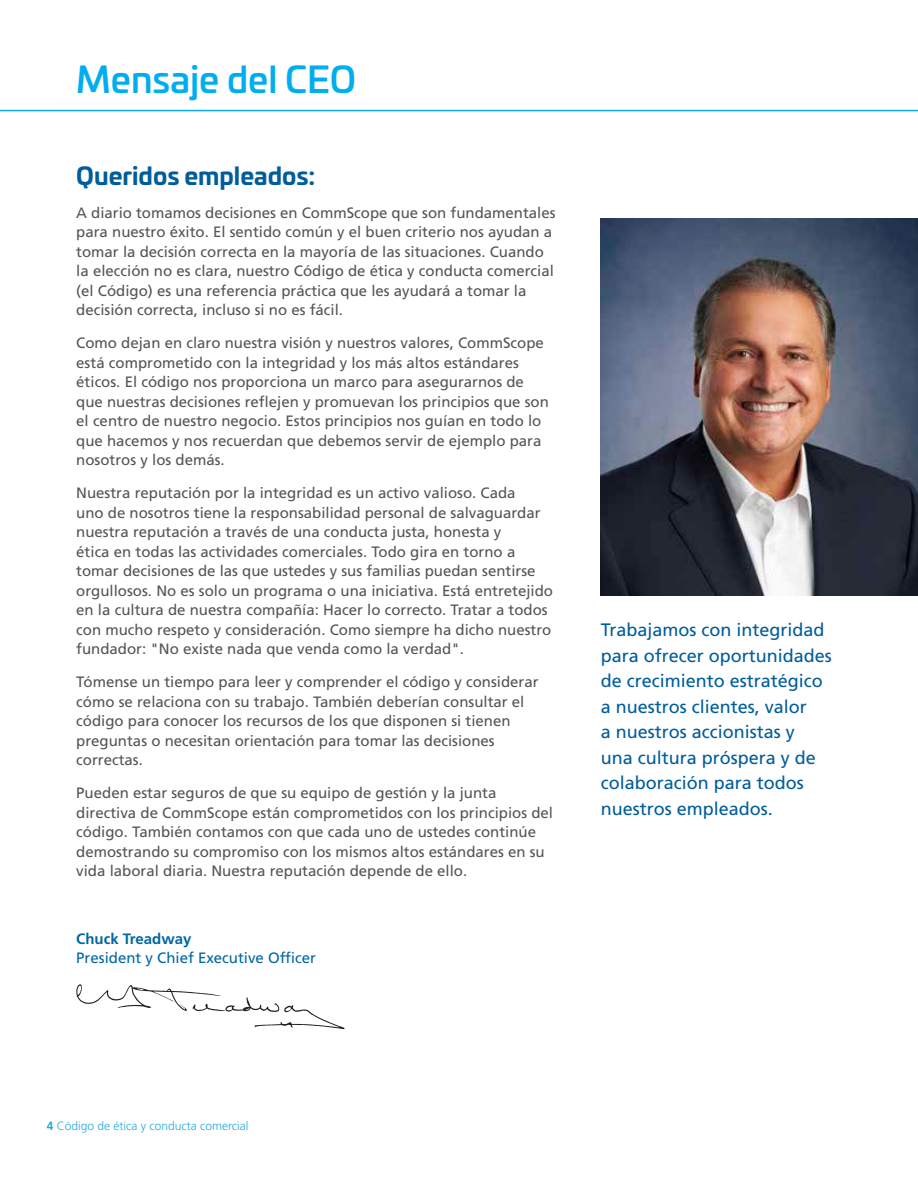
<style>
.page{position:relative;width:918px;height:1188px;background:#fff}
.page>*{position:absolute;margin:0;border:0;box-sizing:border-box;transform-origin:0 0}
.t1{font:500 36px "Univia Pro";color:#00aeef}
.t2{font:700 24px "Univia Pro";color:#005d9c}
.t3{font:18px/25.5px "Frutiger LT Pro";color:#005d9c}
.t4{font:15px/19.5px "Frutiger LT Pro";color:#545557}
.t5{font:15px "Frutiger LT Pro";color:#0067a4}
.t6{font:700 15px "Frutiger LT Pro";color:#0067a4}
.t7{font:300 12px "Frutiger LT Pro";color:#24aae1}
.s1{font-weight:700}
</style>
<div class="page">
<img style="left:601px;top:218px;width:317px;height:377px">
<svg style="left:906px;top:109px;width:12px;height:1px"></svg>
<svg style="left:76px;top:984px;width:269px;height:45px"></svg>
<hr style="left:0;top:110px;width:918px;height:1px;background:#08a7e0">
<h1 class="t1" style="left:76px;top:51px;width:281px">Mensaje del CEO</h1>
<h2 class="t2" style="left:76px;top:157px;width:241px">Queridos empleados:</h2>
<p class="t4" style="left:76px;top:203px;width:481px">A diario tomamos decisiones en CommScope que son fundamentales para nuestro éxito. El sentido común y el buen criterio nos ayudan a tomar la decisión correcta en la mayoría de las situaciones. Cuando la elección no es clara, nuestro Código de ética y conducta comercial (el Código) es una referencia práctica que les ayudará a tomar la decisión correcta, incluso si no es fácil.</p>
<p class="t4" style="left:76px;top:333px;width:474px">Como dejan en claro nuestra visión y nuestros valores, CommScope está comprometido con la integridad y los más altos estándares éticos. El código nos proporciona un marco para asegurarnos de que nuestras decisiones reflejen y promuevan los principios que son el centro de nuestro negocio. Estos principios nos guían en todo lo que hacemos y nos recuerdan que debemos servir de ejemplo para nosotros y los demás.</p>
<p class="t4" style="left:76px;top:483px;width:478px">Nuestra reputación por la integridad es un activo valioso. Cada<br>uno de nosotros tiene la responsabilidad personal de salvaguardar nuestra reputación a través de una conducta justa, honesta y<br>ética en todas las actividades comerciales. Todo gira en torno a tomar decisiones de las que ustedes y sus familias puedan sentirse orgullosos. No es solo un programa o una iniciativa. Está entretejido en la cultura de nuestra compañía: Hacer lo correcto. Tratar a todos con mucho respeto y consideración. Como siempre ha dicho nuestro fundador: "No existe nada que venda como la verdad".</p>
<p class="t4" style="left:76px;top:672px;width:464px">Tómense un tiempo para leer y comprender el código y considerar cómo se relaciona con su trabajo. También deberían consultar el código para conocer los recursos de los que disponen si tienen preguntas o necesitan orientación para tomar las decisiones correctas.</p>
<p class="t4" style="left:76px;top:783px;width:478px">Pueden estar seguros de que su equipo de gestión y la junta directiva de CommScope están comprometidos con los principios del código. También contamos con que cada uno de ustedes continúe demostrando su compromiso con los mismos altos estándares en su vida laboral diaria. Nuestra reputación depende de ello.</p>
<p class="t6" style="left:76px;top:930px;width:117px">Chuck Treadway</p>
<p class="t5" style="left:76px;top:949px;width:241px">President y Chief Executive Officer</p>
<p class="t3" style="left:601px;top:617px;width:233px">Trabajamos con integridad para ofrecer oportunidades de crecimiento estratégico a nuestros clientes, valor<br>a nuestros accionistas y<br>una cultura próspera y de colaboración para todos nuestros empleados.</p>
<p class="t7" style="left:47px;top:1118px;width:203px"><span class="s1">4</span> Código de ética y conducta comercial</p>
</div>
